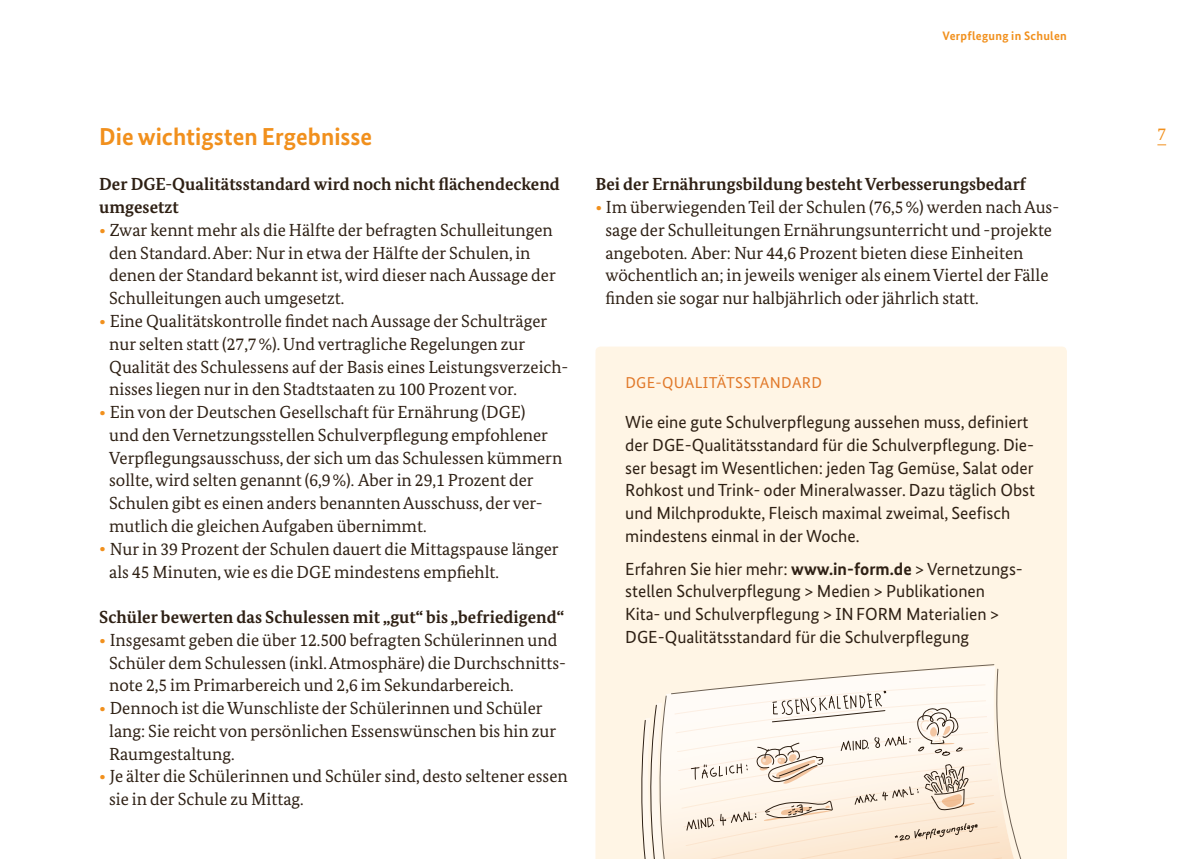
<style>
.page{position:relative;width:1191px;height:859px;background:#fff}
.page>*{position:absolute;margin:0;border:0;box-sizing:border-box;transform-origin:0 0}
.Überschrift_2{font:700 24.5px "Bundes Sans";color:#f1901d}
.t1{font:17.5px/22.8px "Bundes Serif";color:#2e2014}
.Kasten_Fließtext{font:17.5px/22.8px "Bundes Sans";color:#2e2014}
.Fließtext_10_13{font:700 17.5px/22.8px "Bundes Serif";color:#2e2014}
.t2{font:17.5px "Bundes Serif";color:#f1901d}
.Kasten_Überschrift{font:15.75px "Bundes Sans";letter-spacing:.02em;color:#e1792a}
.t3{font:700 12.25px "Bundes Sans";letter-spacing:.025em;color:#f1901d}
.s1{font-size:21px;color:#f1901d}
.s2{font-weight:700}
</style>
<div class="page">
<div style="left:595px;top:346px;width:472px;height:512px;background:#fff5e5"></div>
<svg style="left:639px;top:664px;width:393px;height:194px"></svg>
<p class="t3" style="left:942px;top:29px;width:126px">Verpflegung in Schulen</p>
<p class="Überschrift_2" style="left:99px;top:121px;width:274px">Die wichtigsten Ergebnisse</p>
<p class="Fließtext_10_13" style="left:99px;top:173px;width:462px">Der DGE-Qualitätsstandard wird noch nicht flächendeckend umgesetzt</p>
<p class="t1" style="left:109px;top:218px;width:448px;text-indent:-10px"><span class="s1">•</span> Zwar kennt mehr als die Hälfte der befragten Schulleitungen den Standard. Aber: Nur in etwa der Hälfte der Schulen, in denen der Standard bekannt ist, wird dieser nach Aussage der Schulleitungen auch umgesetzt.</p>
<p class="t1" style="left:109px;top:309px;width:461px;text-indent:-10px"><span class="s1">•</span> Eine Qualitätskontrolle findet nach Aussage der Schulträger nur selten statt (27,7%). Und vertragliche Regelungen zur Qualität des Schulessens auf der Basis eines Leistungsverzeich&shy;nisses liegen nur in den Stadtstaaten zu 100 Prozent vor.</p>
<p class="t1" style="left:109px;top:400px;width:455px;text-indent:-10px"><span class="s1">•</span> Ein von der Deutschen Gesellschaft für Ernährung (DGE)<br>und den Vernetzungsstellen Schulverpflegung empfohlener Verpflegungsausschuss, der sich um das Schulessen kümmern sollte, wird selten genannt (6,9%). Aber in 29,1 Prozent der Schulen gibt es einen anders benannten Ausschuss, der ver&shy;mutlich die gleichen Aufgaben übernimmt.</p>
<p class="t1" style="left:109px;top:537px;width:451px;text-indent:-10px"><span class="s1">•</span> Nur in 39 Prozent der Schulen dauert die Mittagspause länger als 45 Minuten, wie es die DGE mindestens empfiehlt.</p>
<p class="Fließtext_10_13" style="left:99px;top:605px;width:466px">Schüler bewerten das Schulessen mit „gut“ bis „befriedigend“</p>
<p class="t1" style="left:109px;top:628px;width:458px;text-indent:-10px"><span class="s1">•</span> Insgesamt geben die über 12.500 befragten Schülerinnen und<br>Schüler dem Schulessen (inkl. Atmosphäre) die Durchschnitts&shy;note 2,5 im Primarbereich und 2,6 im Sekundarbereich.</p>
<p class="t1" style="left:109px;top:696px;width:448px;text-indent:-10px"><span class="s1">•</span> Dennoch ist die Wunschliste der Schülerinnen und Schüler lang: Sie reicht von persönlichen Essenswünschen bis hin zur<br>Raumgestaltung.</p>
<p class="t1" style="left:109px;top:764px;width:460px;text-indent:-10px"><span class="s1">•</span> Je älter die Schülerinnen und Schüler sind, desto seltener essen sie in der Schule zu Mittag.</p>
<p class="Fließtext_10_13" style="left:595px;top:173px;width:432px">Bei der Ernährungsbildung besteht Verbesserungsbedarf</p>
<p class="t1" style="left:605px;top:195px;width:455px;text-indent:-10px"><span class="s1">•</span> Im überwiegenden Teil der Schulen (76,5%) werden nach Aus&shy;sage der Schulleitungen Ernährungsunterricht und -projekte angeboten. Aber: Nur 44,6 Prozent bieten diese Einheiten wöchentlich an; in jeweils weniger als einem Viertel der Fälle finden sie sogar nur halbjährlich oder jährlich statt.</p>
<p class="Kasten_Überschrift" style="left:625px;top:373px;width:198px">DGE-QUALITÄTSSTANDARD</p>
<p class="Kasten_Fließtext" style="left:625px;top:410px;width:411px">Wie eine gute Schulverpflegung aussehen muss, definiert der DGE-Qualitätsstandard für die Schulverpflegung. Die&shy;ser besagt im Wesentlichen: jeden Tag Gemüse, Salat oder Rohkost und Trink- oder Mineralwasser. Dazu täglich Obst und Milchprodukte, Fleisch maximal zweimal, Seefisch mindestens einmal in der Woche.</p>
<p class="Kasten_Fließtext" style="left:625px;top:557px;width:399px">Erfahren Sie hier mehr: <span class="s2">www.in-form.de</span> &gt; Vernetzungs&shy;stellen Schulverpflegung &gt; Medien &gt; Publikationen<br>Kita- und Schulverpflegung &gt; INFORM Materialien &gt; DGE-Qualitätsstandard für die Schulverpflegung</p>
<p class="t2" style="left:1157px;top:123px;width:10px">7</p>
</div>
